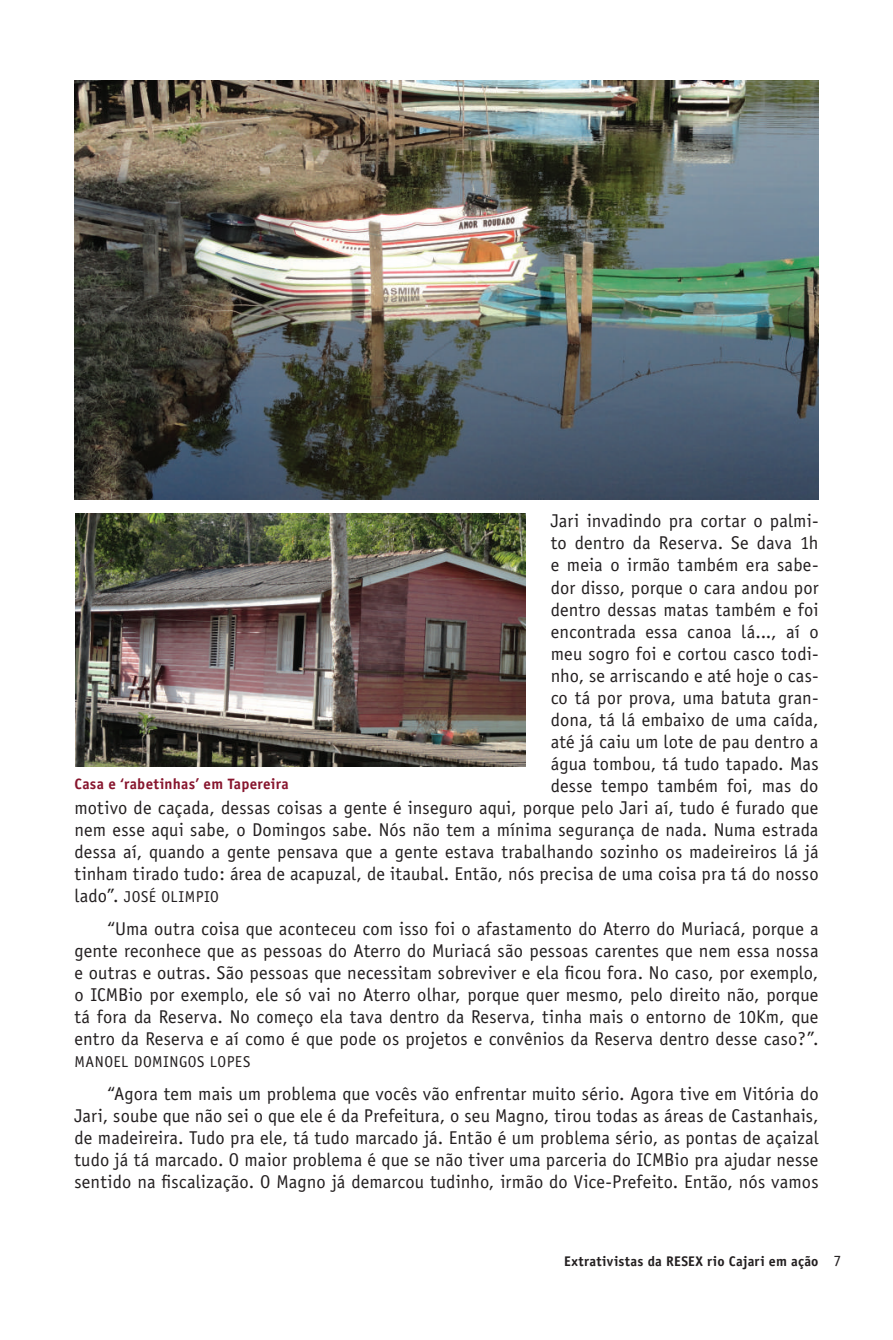
<style>
.page{position:relative;width:893px;height:1340px;background:#fff}
.page>*{position:absolute;margin:0;border:0;box-sizing:border-box;transform-origin:0 0}
.t1{font:18.55px/22.1px "Officina Sans";letter-spacing:.005em;color:#231f20;text-align:justify}
.t2{font:15.75px "Officina Sans";letter-spacing:.03em;color:#231f20}
.t3{font:700 15.05px "Officina Sans";letter-spacing:.02em;color:#87152d}
.t4{font:700 14px "Officina Sans";letter-spacing:.02em;color:#231f20}
.s1{font-size:18.55px}
.s2{font-weight:400;font-size:15.75px}
</style>
<div class="page">
<img style="left:76px;top:513px;width:450px;height:253px">
<img style="left:74px;top:81px;width:745px;height:418px">
<p class="t1" style="left:74px;top:510px;width:746px;text-align:right">Jari invadindo pra cortar o palmi-<br>to dentro da Reserva. Se dava 1h<br>e meia o irmão também era sabe-<br>dor disso, porque o cara andou por<br>dentro dessas matas também e foi<br>encontrada essa canoa lá..., aí o<br>meu sogro foi e cortou casco todi-<br>nho, se arriscando e até hoje o cas-<br>co tá por prova, uma batuta gran-<br>dona, tá lá embaixo de uma caída,<br>até já caiu um lote de pau dentro a<br>água tombou, tá tudo tapado. Mas<br>desse tempo também foi, mas do<br>motivo de caçada, dessas coisas a gente é inseguro aqui, porque pelo Jari aí, tudo é furado que nem esse aqui sabe, o Domingos sabe. Nós não tem a mínima segurança de nada. Numa estrada dessa aí, quando a gente pensava que a gente estava trabalhando sozinho os madeireiros lá já tinham tirado tudo: área de acapuzal, de itaubal. Então, nós precisa de uma coisa pra tá do nosso</p>
<p class="t2" style="left:74px;top:887px;width:146px"><span class="s1">lado”.</span> JOSÉ OLIMPIO</p>
<p class="t1" style="left:74px;top:917px;width:746px;text-indent:33px">“Uma outra coisa que aconteceu com isso foi o afastamento do Aterro do Muriacá, porque a gente reconhece que as pessoas do Aterro do Muriacá são pessoas carentes que nem essa nossa e outras e outras. São pessoas que necessitam sobreviver e ela ficou fora. No caso, por exemplo, o ICMBio por exemplo, ele só vai no Aterro olhar, porque quer mesmo, pelo direito não, porque tá fora da Reserva. No começo ela tava dentro da Reserva, tinha mais o entorno de 10Km, que entro da Reserva e aí como é que pode os projetos e convênios da Reserva dentro desse caso?”.</p>
<p class="t2" style="left:74px;top:1052px;width:178px">MANOEL DOMINGOS LOPES</p>
<p class="t1" style="left:74px;top:1082px;width:746px;text-indent:33px">“Agora tem mais um problema que vocês vão enfrentar muito sério. Agora tive em Vitória do Jari, soube que não sei o que ele é da Prefeitura, o seu Magno, tirou todas as áreas de Castanhais, de madeireira. Tudo pra ele, tá tudo marcado já. Então é um problema sério, as pontas de açaizal tudo já tá marcado. O maior problema é que se não tiver uma parceria do ICMBio pra ajudar nesse sentido na fiscalização. O Magno já demarcou tudinho, irmão do Vice-Prefeito. Então, nós vamos</p>
<p class="t3" style="left:74px;top:774px;width:216px">Casa e ‘rabetinhas’ em Tapereira</p>
<p class="t4" style="left:564px;top:1251px;width:279px">Extrativistas da RESEX rio Cajari em ação <span class="s2">7</span></p>
</div>
